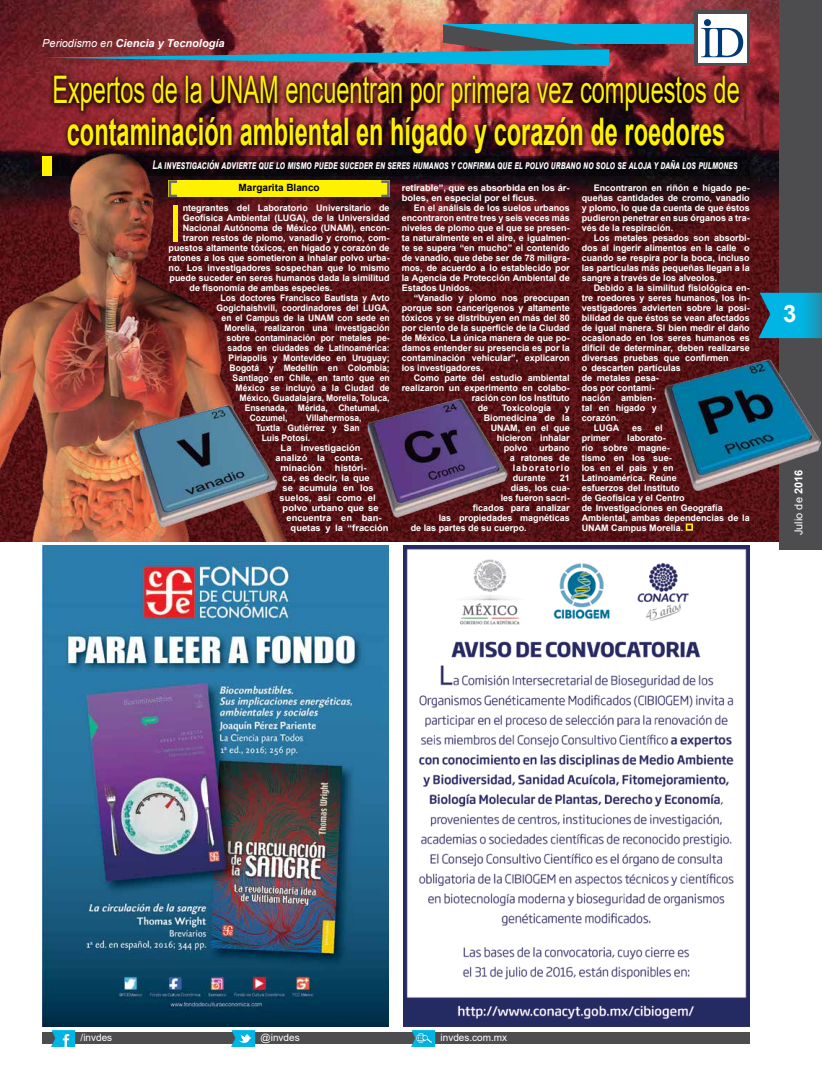
<style>
.page{position:relative;width:822px;height:1089px;background:#fff}
.page>*{position:absolute;margin:0;border:0;box-sizing:border-box;transform-origin:0 0}
.t1{font:50.9px "Arial";color:#fff200}
.t2{font:38px "Arial";color:#fff200;scale:.62 1}
.t3{font:700 38px "Arial";color:#fff200;scale:.62 1}
.t4{font:700 24px "Arial";color:#fff}
.t5{font:italic 700 12px "Arial";color:#fff;scale:.67 1}
.t6{font:italic 700 11px "Arial";color:#fff}
.t7{font:11px "Arial";color:#fff}
.t8{font:10px "Arial";color:#fff}
.t9{font:700 10px "Arial";color:#000}
.t10{font:700 9px/10px "Arial";color:#fff;text-align:justify}
.t11{font:700 9px "Arial";color:#fff;scale:.95 1}
.t12{font:700 9px/10px "Arial";color:#fff;scale:1.04 1}
.t13{font:700 9px "Arial";letter-spacing:.11em;color:#fff}
.s1{font-weight:400}
.s2{font-weight:700}
</style>
<div class="page">
<img style="left:0;top:0;width:780px;height:541px">
<div style="left:51px;top:156px;width:699px;height:20px;background:#0a060b"></div>
<img style="left:0;top:146px;width:286px;height:395px">
<div style="left:169px;top:180px;width:221px;height:17px;background:#fff200"></div>
<svg style="left:169px;top:180px;width:8px;height:17px"></svg>
<svg style="left:381px;top:180px;width:9px;height:17px"></svg>
<div style="left:443px;top:24px;width:307px;height:20px;background:#00b5e4"></div>
<img style="left:42px;top:25px;width:567px;height:41px">
<svg style="left:694px;top:10px;width:56px;height:56px"></svg>
<div style="left:698px;top:14px;width:48px;height:48px;background:#fff"></div>
<div style="left:704px;top:19px;width:7px;height:7px;background:#003974;border-radius:50%"></div>
<svg style="left:701px;top:28px;width:42px;height:29px"></svg>
<div style="left:42px;top:1033px;width:708px;height:11px;background:#4d4d4f"></div>
<svg style="left:51px;top:1030px;width:24px;height:17px"></svg>
<svg style="left:231px;top:1030px;width:24px;height:17px"></svg>
<svg style="left:411px;top:1030px;width:24px;height:17px"></svg>
<img style="left:417px;top:1034px;width:15px;height:9px">
<div style="left:780px;top:0;width:42px;height:550px;background:#4d4d4f"></div>
<svg style="left:759px;top:293px;width:38px;height:45px;background:#0d9bc4"></svg>
<svg style="left:797px;top:293px;width:25px;height:45px"></svg>
<div style="left:49px;top:71px;width:697px;height:89px;background:#000;opacity:.75"></div>
<img style="left:404px;top:545px;width:346px;height:482px">
<img style="left:42px;top:545px;width:346px;height:482px">
<svg style="left:686px;top:524px;width:7px;height:7px"></svg>
<img style="left:365px;top:397px;width:144px;height:121px">
<img style="left:662px;top:357px;width:160px;height:136px">
<img style="left:130px;top:402px;width:149px;height:126px">
<p class="t6" style="left:42px;top:36px;width:184px"><span class="s1">Periodismo en</span> Ciencia y Tecnología</p>
<h2 class="t2" style="left:52px;top:64px;width:1110px">Expertos de la UNAM encuentran por primera vez compuestos de</h2>
<h2 class="t3" style="left:67px;top:105px;width:1064px">contaminación ambiental en hígado y corazón de roedores</h2>
<p class="t9" style="left:239px;top:181px;width:83px">Margarita Blanco</p>
<h1 class="t1" style="left:169px;top:189px;width:16px">I</h1>
<p class="t10" style="left:183px;top:203px;width:208px">ntegrantes del Laboratorio Universitario de</p>
<h3 class="t5" style="left:153px;top:157px;width:875px">La investigación advierte que lo mismo puede suceder en seres humanos y confirma que el polvo urbano no solo se aloja y daña los pulmones</h3>
<p class="t10" style="left:582px;top:183px;width:170px;text-indent:12px">Encontraron en riñón e hígado pe&shy;queñas cantidades de cromo, vanadio y plomo, lo que da cuenta de que éstos pudieron penetrar en sus órganos a tra&shy;vés de la respiración.</p>
<p class="t10" style="left:582px;top:233px;width:170px;text-indent:12px">Los metales pesados son absorbi&shy;dos al ingerir alimentos en la calle o cuando se respira por la boca, incluso las partículas más pequeñas llegan a la sangre a través de los alveolos.</p>
<p class="t10" style="left:594px;top:283px;width:157px">Debido a la similitud fisiológica en-</p>
<p class="t10" style="left:582px;top:293px;width:170px">tre roedores y seres humanos, los in-</p>
<p class="t10" style="left:582px;top:303px;width:170px">vestigadores advierten sobre la posi-</p>
<p class="t10" style="left:582px;top:313px;width:170px">bilidad de que éstos se vean afectados</p>
<p class="t10" style="left:582px;top:323px;width:170px">de igual manera. Si bien medir el daño</p>
<p class="t10" style="left:582px;top:333px;width:169px">ocasionado en los seres humanos es</p>
<p class="t10" style="left:582px;top:343px;width:169px">difícil de determinar, deben realizarse</p>
<p class="t10" style="left:582px;top:353px;width:148px">diversas pruebas que confirmen</p>
<p class="t10" style="left:582px;top:363px;width:100px">o descarten partículas</p>
<p class="t10" style="left:582px;top:373px;width:78px">de metales pesa-</p>
<p class="t10" style="left:582px;top:383px;width:75px">dos por contami-</p>
<p class="t10" style="left:582px;top:393px;width:75px">nación ambien-</p>
<p class="t10" style="left:582px;top:403px;width:76px">tal en hígado y</p>
<p class="t10" style="left:582px;top:413px;width:39px">corazón.</p>
<p class="t10" style="left:594px;top:423px;width:27px">LUGA</p>
<p class="t10" style="left:632px;top:423px;width:12px">es</p>
<p class="t10" style="left:655px;top:423px;width:9px">el</p>
<p class="t10" style="left:582px;top:433px;width:30px">primer</p>
<p class="t12" style="left:402px;top:183px;width:163px">retirable”, que es absorbida en los ár&shy;boles, en especial por el ficus.</p>
<p class="t10" style="left:402px;top:203px;width:170px;text-indent:12px">En el análisis de los suelos urbanos encontraron entre tres y seis veces más niveles de plomo que el que se presen&shy;ta naturalmente en el aire, e igualmen&shy;te se supera “en mucho” el contenido de vanadio, que debe ser de 78 miligra&shy;mos, de acuerdo a lo establecido por la Agencia de Protección Ambiental de Estados Unidos.</p>
<p class="t10" style="left:402px;top:293px;width:170px;text-indent:12px">“Vanadio y plomo nos preocupan porque son cancerígenos y altamente tóxicos y se distribuyen en más del 80 por ciento de la superficie de la Ciudad de México. La única manera de que po&shy;damos entender su presencia es por la contaminación vehicular”, explicaron los investigadores.</p>
<p class="t10" style="left:414px;top:373px;width:158px">Como parte del estudio ambiental</p>
<p class="t10" style="left:402px;top:383px;width:170px">realizaron un experimento en colabo-</p>
<p class="t10" style="left:472px;top:393px;width:100px">ración con los Instituto</p>
<p class="t10" style="left:478px;top:403px;width:12px">de</p>
<p class="t10" style="left:502px;top:403px;width:51px">Toxicología</p>
<p class="t10" style="left:565px;top:403px;width:7px">y</p>
<p class="t10" style="left:484px;top:413px;width:88px">Biomedicina de la</p>
<p class="t10" style="left:491px;top:423px;width:81px">UNAM, en el que</p>
<p class="t10" style="left:497px;top:433px;width:75px">hicieron inhalar</p>
<p class="t10" style="left:504px;top:443px;width:26px">polvo</p>
<p class="t10" style="left:539px;top:443px;width:32px">urbano</p>
<p class="t10" style="left:510px;top:453px;width:62px">a ratones de</p>
<p class="t13" style="left:513px;top:461px;width:58px">laboratorio</p>
<p class="t10" style="left:513px;top:473px;width:35px">durante</p>
<p class="t10" style="left:560px;top:473px;width:12px">21</p>
<p class="t10" style="left:511px;top:483px;width:61px">días, los cua-</p>
<p class="t10" style="left:501px;top:493px;width:70px">les fueron sacri-</p>
<p class="t10" style="left:473px;top:503px;width:98px">ficados para analizar</p>
<p class="t10" style="left:439px;top:513px;width:132px">las propiedades magnéticas</p>
<p class="t10" style="left:411px;top:523px;width:118px">de las partes de su cuerpo.</p>
<p class="t10" style="left:183px;top:213px;width:208px">Geofísica Ambiental (LUGA), de la Universidad</p>
<p class="t10" style="left:183px;top:223px;width:208px">Nacional Autónoma de México (UNAM), encon-</p>
<p class="t10" style="left:183px;top:233px;width:208px">traron restos de plomo, vanadio y cromo, com-</p>
<p class="t10" style="left:169px;top:243px;width:223px">puestos altamente tóxicos, en hígado y corazón de</p>
<p class="t10" style="left:169px;top:253px;width:223px">ratones a los que sometieron a inhalar polvo urba-</p>
<p class="t10" style="left:169px;top:263px;width:223px">no. Los investigadores sospechan que lo mismo</p>
<p class="t10" style="left:170px;top:273px;width:222px">puede suceder en seres humanos dada la similitud</p>
<p class="t10" style="left:190px;top:283px;width:144px">de fisonomía de ambas especies.</p>
<p class="t11" style="left:221px;top:292px;width:179px">Los doctores Francisco Bautista y Avto</p>
<p class="t11" style="left:217px;top:302px;width:184px">Gogichaishvili, coordinadores del LUGA,</p>
<p class="t11" style="left:222px;top:312px;width:178px">en el Campus de la UNAM con sede en</p>
<p class="t11" style="left:225px;top:322px;width:175px">Morelia, realizaron una investigación</p>
<p class="t11" style="left:227px;top:332px;width:173px">sobre contaminación por metales pe-</p>
<p class="t11" style="left:228px;top:342px;width:172px">sados en ciudades de Latinoamérica:</p>
<p class="t11" style="left:229px;top:352px;width:171px">Piriapolis y Montevideo en Uruguay;</p>
<p class="t11" style="left:230px;top:362px;width:170px">Bogotá y Medellín en Colombia;</p>
<p class="t11" style="left:233px;top:372px;width:167px">Santiago en Chile, en tanto que en</p>
<p class="t11" style="left:236px;top:382px;width:164px">México se incluyó a la Ciudad de</p>
<p class="t11" style="left:240px;top:392px;width:159px">México, Guadalajara, Morelia, Toluca,</p>
<p class="t11" style="left:245px;top:402px;width:144px">Ensenada, Mérida, Chetumal,</p>
<p class="t11" style="left:250px;top:412px;width:42px">Cozumel,</p>
<p class="t11" style="left:306px;top:412px;width:60px">Villahermosa,</p>
<p class="t11" style="left:256px;top:422px;width:111px">Tuxtla Gutiérrez y San</p>
<p class="t11" style="left:262px;top:432px;width:53px">Luis Potosí.</p>
<p class="t12" style="left:281px;top:443px;width:78px">La investigación</p>
<p class="t12" style="left:276px;top:453px;width:85px">analizó la conta-</p>
<p class="t12" style="left:281px;top:463px;width:41px">minación</p>
<p class="t12" style="left:335px;top:463px;width:32px">históri-</p>
<p class="t12" style="left:283px;top:473px;width:85px">ca, es decir, la que</p>
<p class="t12" style="left:283px;top:483px;width:89px">se acumula en los</p>
<p class="t12" style="left:280px;top:493px;width:94px">suelos, así como el</p>
<p class="t12" style="left:283px;top:503px;width:94px">polvo urbano que se</p>
<p class="t12" style="left:287px;top:513px;width:93px">encuentra en ban-</p>
<p class="t12" style="left:291px;top:523px;width:96px">quetas y la “fracción</p>
<p class="t10" style="left:582px;top:433px;width:169px;text-align:left;text-indent:45px">laborato-<br>rio sobre magne-<br>tismo en los sue-<br>los en el país y en<br>Latinoamérica. Reúne<br>esfuerzos del Instituto<br>de Geofísica y el Centro<br>de Investigaciones en Geografía<br>Ambiental, ambas dependencias de la<br>UNAM Campus Morelia.</p>
<h3 class="t4" style="left:783px;top:296px;width:15px">3</h3>
<p class="t7" style="left:791px;top:535px;width:67px;rotate:-90deg">Julio de <span class="s2">2016</span></p>
<p class="t8" style="left:81px;top:1031px;width:33px">/invdes</p>
<p class="t8" style="left:261px;top:1031px;width:41px">@invdes</p>
<p class="t8" style="left:441px;top:1031px;width:68px">invdes.com.mx</p>
</div>
